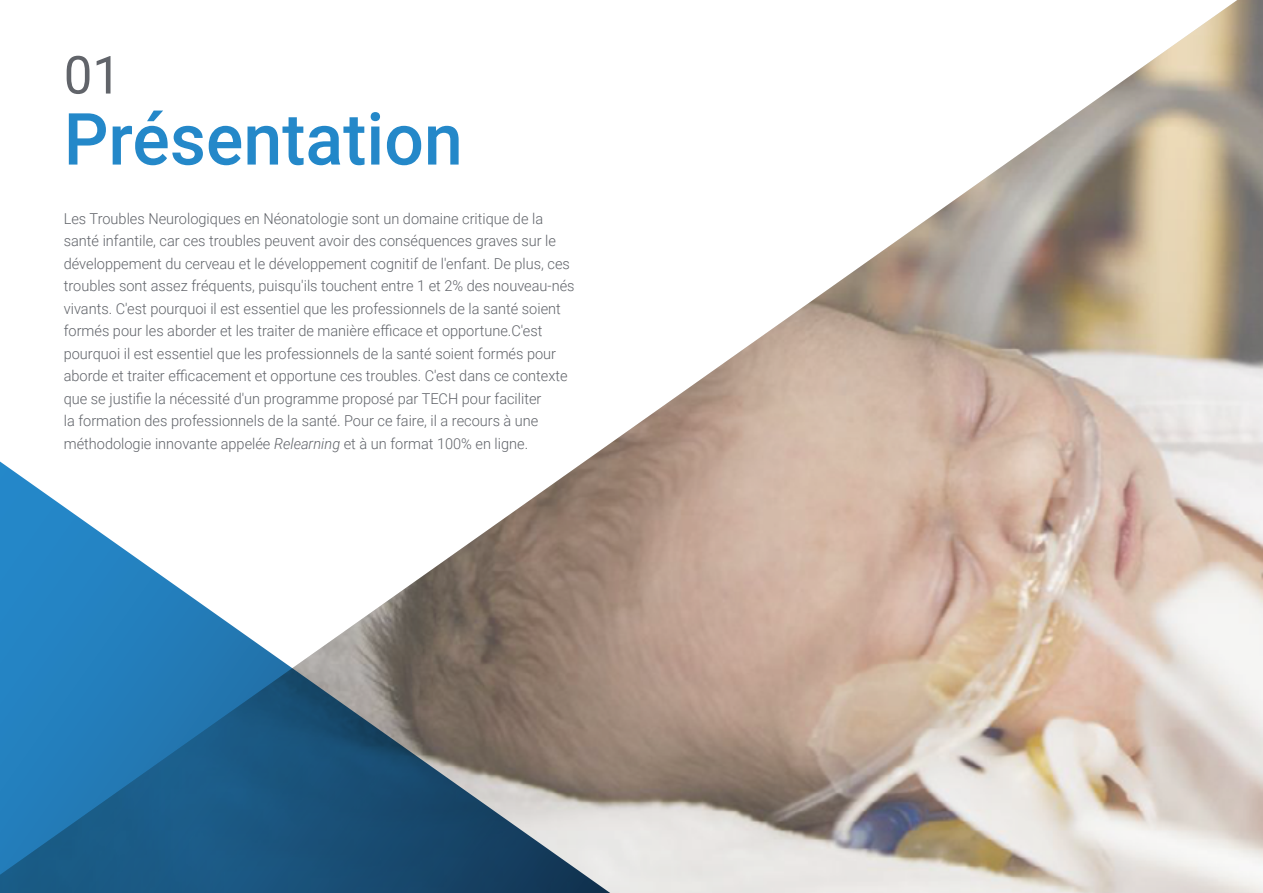
<style>
.page{position:relative;width:1263px;height:893px;background:#fff}
.page>*{position:absolute;margin:0;border:0;box-sizing:border-box;transform-origin:0 0}
.t1{font:500 72px "Roboto";color:#2488c9}
.t2{font:52.5px "Roboto";color:#61646a}
.t3{font:300 15px/22.5px "Roboto";color:#61646a}
.s1{color:#2287c9}
.s2{font-style:italic}
</style>
<div class="page">
<img style="left:606px;top:0;width:657px;height:893px">
<svg style="left:0;top:446px;width:640px;height:447px"></svg>
<h2 class="t2" style="left:64px;top:38px;width:59px">01</h2>
<h1 class="t1" style="left:64px;top:89px;width:400px">Présent<span class="s1">a</span>tion</h1>
<p class="t3" style="left:64px;top:207px;width:512px">Les Troubles Neurologiques en Néonatologie sont un domaine critique de la santé infantile, car ces troubles peuvent avoir des conséquences graves sur le développement du cerveau et le développement cognitif de l'enfant. De plus, ces troubles sont assez fréquents, puisqu'ils touchent entre 1 et 2% des nouveau-nés vivants. C'est pourquoi il est essentiel que les professionnels de la santé soient formés pour les aborder et les traiter de manière efficace et opportune.C'est pourquoi il est essentiel que les professionnels de la santé soient formés pour aborde et traiter efficacement et opportune ces troubles. C'est dans ce contexte que se justifie la nécessité d'un programme proposé par TECH pour faciliter<br>la formation des professionnels de la santé. Pour ce faire, il a recours à une méthodologie innovante appelée <span class="s2">Relearning</span> et à un format 100% en ligne.</p>
</div>
